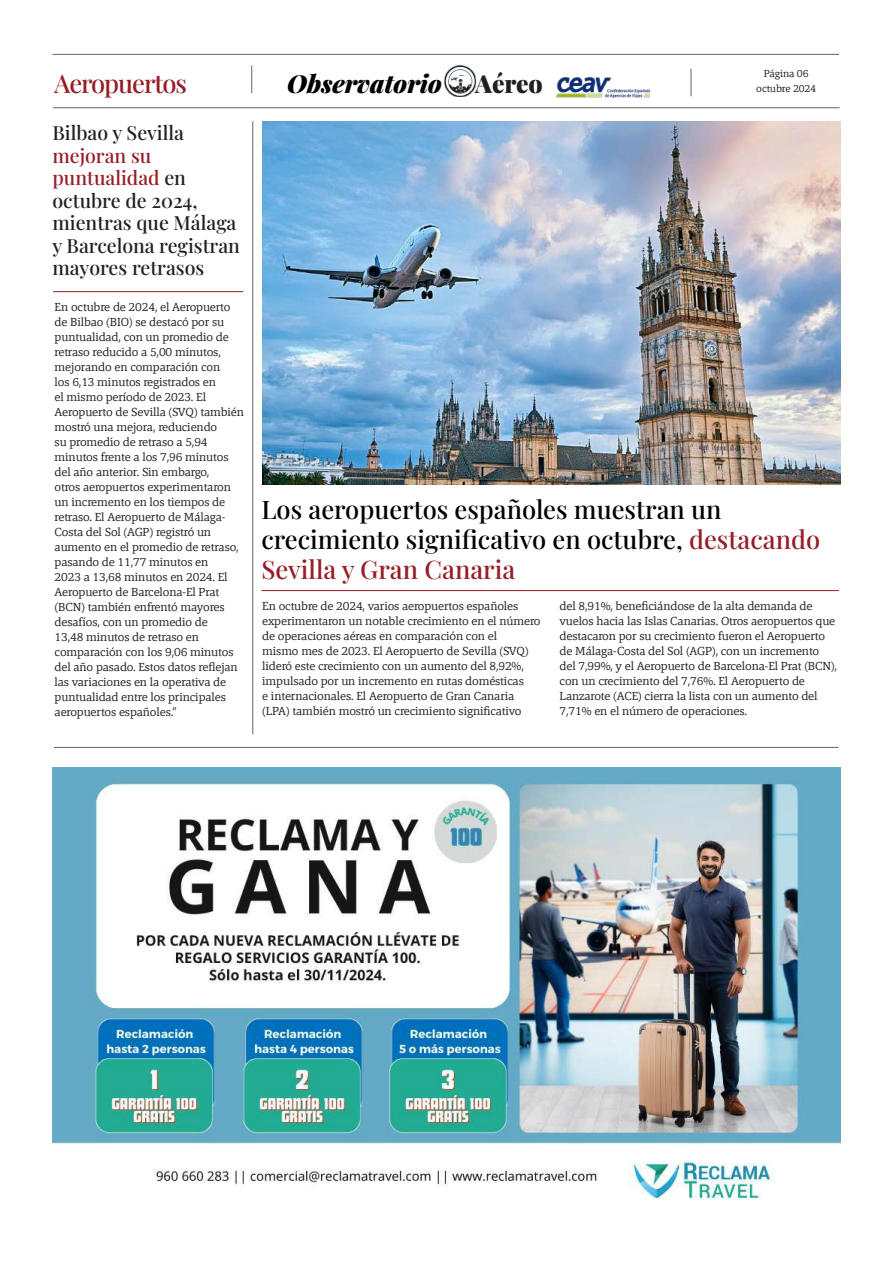
<style>
.page{position:relative;width:893px;height:1263px;background:#fff}
.page>*{position:absolute;margin:0;border:0;box-sizing:border-box;transform-origin:0 0}
.t1{font:500 25.5px/30px "Playfair Display";color:#000}
.t2{font:500 25.5px "Playfair Display";letter-spacing:-.04em;color:#971d27}
.t3{font:italic 900 24.75px "Playfair Display";color:#000}
.t4{font:900 24.75px "Playfair Display";letter-spacing:-.005em;color:#231f20}
.t5{font:500 19.5px/22.5px "Playfair Display";color:#231f20}
.t6{font:12px/15px "Tangent";letter-spacing:-.01em;color:#231f20}
.t7{font:10.5px/15px "Tangent";letter-spacing:-.01em;color:#231f20;text-align:center}
.s1{color:#971d27}
</style>
<div class="page">
<hr style="left:53px;top:107px;width:787px;height:1px;background:#231f20">
<hr style="left:261px;top:590px;width:578px;height:1px;background:#971d27">
<hr style="left:53px;top:291px;width:190px;height:1px;background:#971d27">
<hr style="left:252px;top:121px;width:1px;height:613px;background:#231f20">
<hr style="left:54px;top:747px;width:785px;height:1px;background:#231f20">
<img style="left:262px;top:121px;width:578px;height:364px">
<hr style="left:53px;top:54px;width:786px;height:1px;background:#231f20">
<svg style="left:251px;top:66px;width:1px;height:27px"></svg>
<svg style="left:691px;top:69px;width:1px;height:27px"></svg>
<img style="left:444px;top:64px;width:31px;height:32px">
<img style="left:556px;top:78px;width:93px;height:20px">
<img style="left:52px;top:767px;width:788px;height:433px">
<h1 class="t2" style="left:54px;top:64px;width:135px">Aeropuertos</h1>
<h3 class="t5" style="left:52px;top:120px;width:133px">Bilbao y Sevilla</h3>
<h3 class="t5" style="left:52px;top:143px;width:189px"><span class="s1">mejoran su puntualidad</span> en octubre de 2024, mientras que Málaga y Barcelona registran mayores retrasos</h3>
<p class="t6" style="left:55px;top:299px;width:191px">En octubre de 2024, el Aeropuerto de Bilbao (BIO) se destacó por su puntualidad, con un promedio de retraso reducido a 5,00 minutos, mejorando en comparación con<br>los 6,13 minutos registrados en<br>el mismo período de 2023. El<br>Aeropuerto de Sevilla (SVQ) también mostró una mejora, reduciendo<br>su promedio de retraso a 5,94 minutos frente a los 7,96 minutos del año anterior. Sin embargo,<br>otros aeropuertos experimentaron un incremento en los tiempos de retraso. El Aeropuerto de Málaga-<br>Costa del Sol (AGP) registró un aumento en el promedio de retraso, pasando de 11,77 minutos en<br>2023 a 13,68 minutos en 2024. El<br>Aeropuerto de Barcelona-El Prat (BCN) también enfrentó mayores desafíos, con un promedio de<br>13,48 minutos de retraso en comparación con los 9,06 minutos del año pasado. Estos datos reflejan las variaciones en la operativa de puntualidad entre los principales aeropuertos españoles.”</p>
<h2 class="t3" style="left:287px;top:63px;width:156px">Observatorio</h2>
<h2 class="t4" style="left:475px;top:64px;width:69px">Aéreo</h2>
<p class="t7" style="left:756px;top:66px;width:61px">Página 06 octubre 2024</p>
<h1 class="t1" style="left:261px;top:492px;width:560px">Los aeropuertos españoles muestran un crecimiento significativo en octubre, <span class="s1">destacando<br>Sevilla y Gran Canaria</span></h1>
<p class="t6" style="left:262px;top:598px;width:280px">En octubre de 2024, varios aeropuertos españoles experimentaron un notable crecimiento en el número de operaciones aéreas en comparación con el<br>mismo mes de 2023. El Aeropuerto de Sevilla (SVQ) lideró este crecimiento con un aumento del 8,92%, impulsado por un incremento en rutas domésticas<br>e internacionales. El Aeropuerto de Gran Canaria (LPA) también mostró un crecimiento significativo</p>
<p class="t6" style="left:560px;top:598px;width:279px">del 8,91%, beneficiándose de la alta demanda de vuelos hacia las Islas Canarias. Otros aeropuertos que destacaron por su crecimiento fueron el Aeropuerto de Málaga-Costa del Sol (AGP), con un incremento del 7,99%, y el Aeropuerto de Barcelona-El Prat (BCN), con un crecimiento del 7,76%. El Aeropuerto de Lanzarote (ACE) cierra la lista con un aumento del 7,71% en el número de operaciones.</p>
</div>
